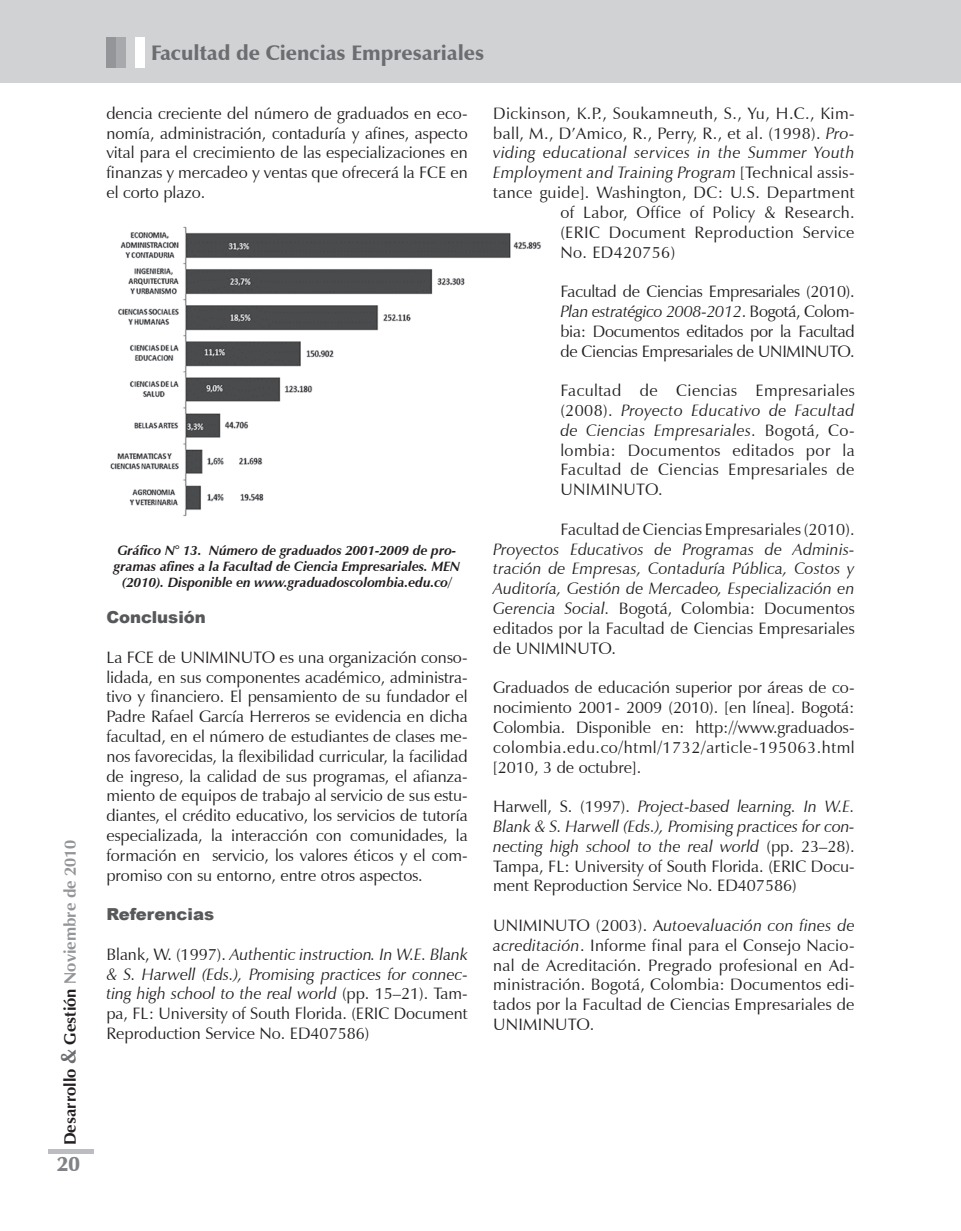
<style>
.page{position:relative;width:961px;height:1231px;background:#fff}
.page>*{position:absolute;margin:0;border:0;box-sizing:border-box;transform-origin:0 0}
.t1{font:900 21px "Zapf Humanist 601 BT";color:#6c6d70}
.t2{font:900 21px "Zapf Humanist 601 BT";color:#808285}
.t3{font:16.5px/19.8px "Zapf Humanist 601 BT";letter-spacing:.01em;color:#231f20;text-align:justify}
.t4{font:italic 16.5px/19.8px "Zapf Humanist 601 BT";letter-spacing:.025em;color:#231f20;text-align:justify}
.t5{font:700 16.5px "Zapf Humanist 601 BT";color:#231f20}
.t6{font:900 16.5px "Arial";color:#57585a}
.t7{font:italic 700 13.5px/16.2px "Zapf Humanist 601 BT";color:#231f20;text-align:center}
.s1{font-size:21px;color:#6c6d70}
.s2{color:#939598}
.s3{font-style:italic}
.s4{font-style:normal}
</style>
<div class="page">
<div style="left:0;top:0;width:939px;height:83px;background:#d1d2d4"></div>
<div style="left:48px;top:1149px;width:46px;height:5px;background:#bcbdc0"></div>
<div style="left:106px;top:37px;width:10px;height:31px;background:#939598"></div>
<div style="left:116px;top:37px;width:10px;height:31px;background:#a8a9ad"></div>
<div style="left:135px;top:37px;width:10px;height:31px;background:#fff"></div>
<div style="left:939px;top:0;width:22px;height:83px;background:#d1d2d4"></div>
<img style="left:110px;top:226px;width:431px;height:291px">
<p class="t5" style="left:60px;top:1145px;width:307px;rotate:-90deg">Desarrollo <span class="s1">&amp;</span> Gestión <span class="s2">Noviembre de 2010</span></p>
<p class="t2" style="left:57px;top:1151px;width:25px">20</p>
<p class="t1" style="left:151px;top:39px;width:334px">Facultad de Ciencias Empresariales</p>
<p class="t3" style="left:106px;top:103px;width:363px">dencia creciente del número de graduados en eco&shy;nomía, administración, contaduría y afines, aspecto vital para el crecimiento de las especializaciones en finanzas y mercadeo y ventas que ofrecerá la FCE en el corto plazo.</p>
<p class="t7" style="left:114px;top:542px;width:347px">Gráfico N° 13. Número de graduados 2001-2009 de pro&shy;gramas afines a la Facultad de Ciencia Empresariales. MEN (2010). Disponible en www.graduadoscolombia.edu.co/</p>
<p class="t6" style="left:106px;top:605px;width:101px">Conclusión</p>
<p class="t3" style="left:106px;top:647px;width:363px">La FCE de UNIMINUTO es una organización conso&shy;lidada, en sus componentes académico, administra&shy;tivo y financiero. El pensamiento de su fundador el Padre Rafael García Herreros se evidencia en dicha facultad, en el número de estudiantes de clases me&shy;nos favorecidas, la flexibilidad curricular, la facilidad de ingreso, la calidad de sus programas, el afianza&shy;miento de equipos de trabajo al servicio de sus estu&shy;diantes, el crédito educativo, los servicios de tutoría especializada, la interacción con comunidades, la formación en servicio, los valores éticos y el com&shy;promiso con su entorno, entre otros aspectos.</p>
<p class="t6" style="left:106px;top:902px;width:109px">Referencias</p>
<p class="t3" style="left:106px;top:944px;width:363px">Blank, W. (1997). <span class="s3">Authentic instruction. In W.E. Blank &amp; S. Harwell (Eds.), Promising practices for connec&shy;ting high school to the real world</span> (pp. 15–21). Tam&shy;pa, FL: University of South Florida. (ERIC Document Reproduction Service No. ED407586)</p>
<p class="t3" style="left:493px;top:103px;width:363px">Dickinson, K.P., Soukamneuth, S., Yu, H.C., Kim-</p>
<p class="t3" style="left:493px;top:123px;width:363px">ball, M., D’Amico, R., Perry, R., et al. (1998). <span class="s3">Pro-</span></p>
<p class="t4" style="left:493px;top:143px;width:363px">viding educational services in the Summer Youth</p>
<p class="t4" style="left:493px;top:163px;width:363px">Emplo<span class="s4">y</span>ment and Training Program <span class="s4">[Technical assis-</span></p>
<p class="t3" style="left:493px;top:182px;width:363px">tance guide]. Washington, DC: U.S. Department</p>
<p class="t3" style="left:560px;top:202px;width:296px">of Labor, Office of Policy &amp; Research.</p>
<p class="t3" style="left:560px;top:222px;width:296px">(ERIC Document Reproduction Service</p>
<p class="t3" style="left:560px;top:242px;width:116px">No. ED420756)</p>
<p class="t3" style="left:560px;top:281px;width:296px">Facultad de Ciencias Empresariales (2010).<br><span class="s3">Plan estratégico 2008-2012</span>. Bogotá, Colom&shy;bia: Documentos editados por la Facultad de Ciencias Empresariales de UNIMINUTO.</p>
<p class="t3" style="left:560px;top:380px;width:296px">Facultad de Ciencias Empresariales (2008). <span class="s3">Proyecto Educativo de Facultad de Ciencias Empresariales.</span> Bogotá, Co&shy;lombia: Documentos editados por la Facultad de Ciencias Empresariales de UNIMINUTO.</p>
<p class="t3" style="left:560px;top:519px;width:296px">Facultad de Ciencias Empresariales (2010).</p>
<p class="t4" style="left:493px;top:539px;width:363px">Proyectos Educativos de Programas de Adminis&shy;tración de Empresas, Contaduría Pública, Costos y Auditoría, Gestión de Mercadeo, Especialización en Gerencia Social. <span class="s4">Bogotá, Colombia: Documentos editados por la Facultad de Ciencias Empresariales de UNIMINUTO.</span></p>
<p class="t3" style="left:493px;top:677px;width:363px">Graduados de educación superior por áreas de co&shy;nocimiento 2001- 2009 (2010). [en línea]. Bogotá:<br>Colombia. Disponible en: http://www.graduados&shy;colombia.edu.co/html/1732/article-195063.html [2010, 3 de octubre].</p>
<p class="t3" style="left:493px;top:796px;width:363px">Harwell, S. (1997). <span class="s3">Project-based learning. In W.E.<br>Blank &amp; S. Harwell (Eds.), Promising practices for con&shy;necting high school to the real world</span> (pp. 23–28).<br>Tampa, FL: University of South Florida. (ERIC Docu&shy;ment Reproduction Service No. ED407586)</p>
<p class="t3" style="left:493px;top:915px;width:363px">UNIMINUTO (2003). A<span class="s3">utoevaluación con fines de acreditación</span>. Informe final para el Consejo Nacio&shy;nal de Acreditación. Pregrado profesional en Ad&shy;ministración. Bogotá, Colombia: Documentos edi&shy;tados por la Facultad de Ciencias Empresariales de UNIMINUTO.</p>
</div>
